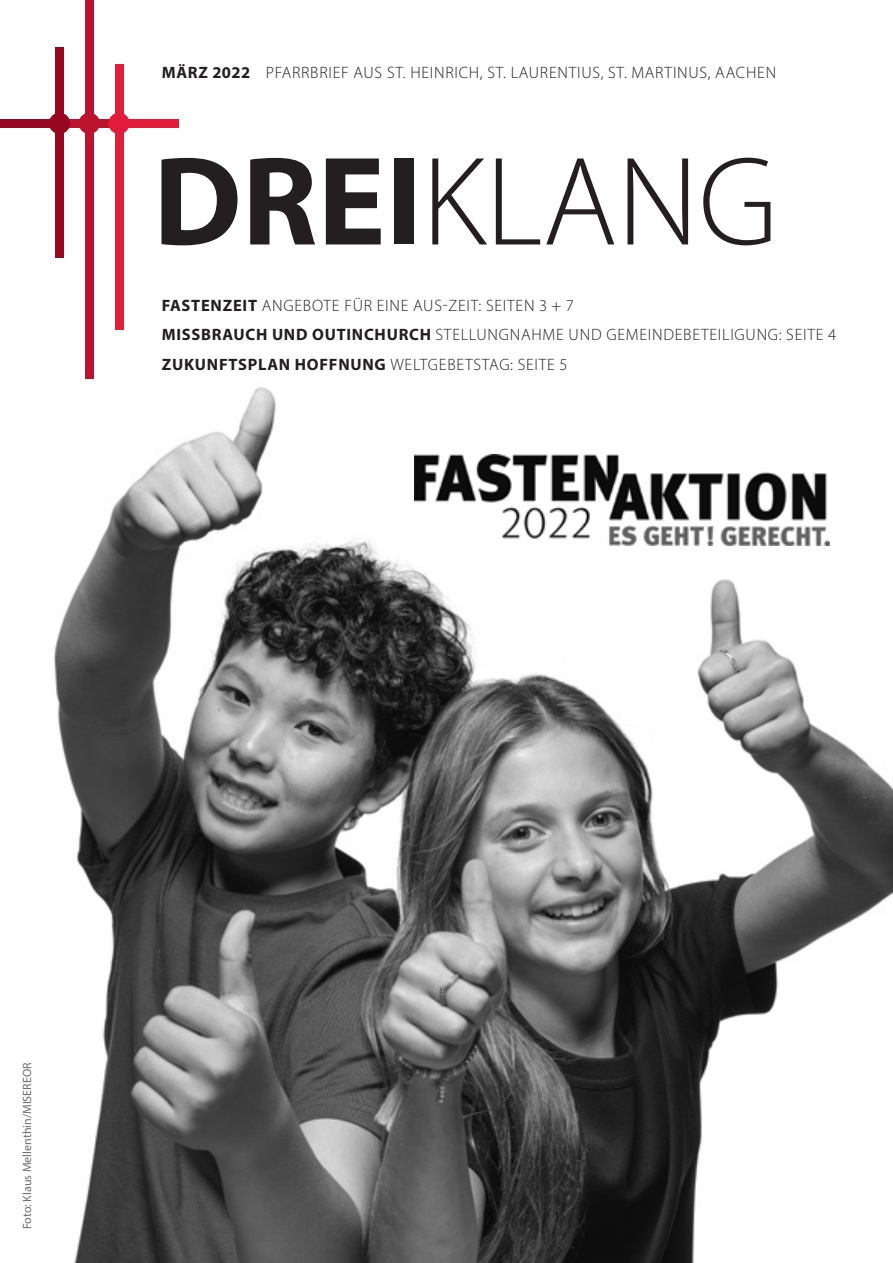
<style>
.page{position:relative;width:893px;height:1263px;background:#fff}
.page>*{position:absolute;margin:0;border:0;box-sizing:border-box;transform-origin:0 0}
.t1{font:300 127.5px "Myriad Pro";color:#231f20}
.TITEL_TEASER{font:300 16.5px "Myriad Pro";letter-spacing:.045em;color:#231f20}
.TITEL_KOPFZEILE{font:300 16.5px "Myriad Pro";letter-spacing:.045em;color:#231f20}
.TITEL_TEASER-2{font:700 16.5px "Myriad Pro";letter-spacing:.045em;color:#231f20}
.Bildnachweis{font:12px "Myriad Pro";color:#6c6d70}
.s1{font-weight:700}
.s2{font-weight:300}
</style>
<div class="page">
<div style="left:55px;top:47px;width:9px;height:210px;background:#970820"></div>
<div style="left:115px;top:64px;width:8px;height:266px;background:#e41c3b"></div>
<div style="left:0;top:119px;width:64px;height:9px;background:#970820"></div>
<div style="left:60px;top:119px;width:63px;height:9px;background:#bc142f"></div>
<div style="left:115px;top:119px;width:64px;height:9px;background:#e41c3b"></div>
<div style="left:49px;top:113px;width:21px;height:21px;background:#970820;border-radius:50%"></div>
<div style="left:79px;top:113px;width:21px;height:21px;background:#bc142f;border-radius:50%"></div>
<div style="left:108px;top:113px;width:22px;height:21px;background:#e41c3b;border-radius:50%"></div>
<div style="left:85px;top:0;width:9px;height:378px;background:#bc142f"></div>
<img style="left:54px;top:387px;width:839px;height:876px">
<img style="left:414px;top:455px;width:415px;height:90px">
<p class="TITEL_KOPFZEILE" style="left:162px;top:63px;width:616px"><span class="s1">MÄRZ 2022</span> PFARRBRIEF AUS ST. HEINRICH, ST. LAURENTIUS, ST. MARTINUS, AACHEN</p>
<h1 class="t1" style="left:153px;top:125px;width:626px"><span class="s1">DREI</span>KLANG</h1>
<p class="TITEL_TEASER" style="left:162px;top:296px;width:414px"><span class="s1">FASTENZEIT</span> ANGEBOTE FÜR EINE AUS-ZEIT: SEITEN 3 + 7</p>
<p class="TITEL_TEASER" style="left:162px;top:325px;width:676px"><span class="s1">MISSBRAUCH UND OUTINCHURCH</span> STELLUNGNAHME UND GEMEINDEBETEILIGUNG: SEITE 4</p>
<p class="TITEL_TEASER-2" style="left:162px;top:353px;width:407px">ZUKUNFTSPLAN HOFFNUNG <span class="s2">WELTGEBETSTAG: SEITE 5</span></p>
<p class="Bildnachweis" style="left:20px;top:1229px;width:168px;rotate:-90deg">Foto: Klaus Mellenthin/MISEREOR</p>
</div>
